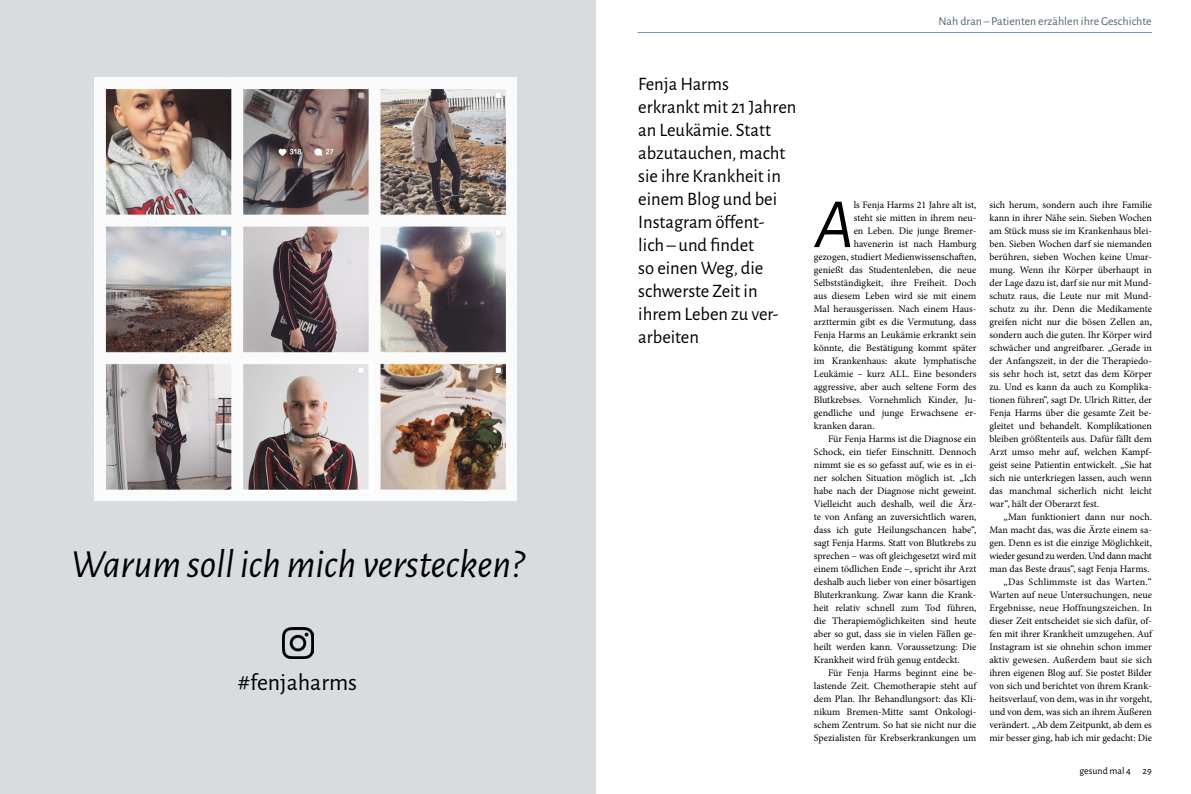
<style>
.page{position:relative;width:1191px;height:794px;background:#fff}
.page>*{position:absolute;margin:0;border:0;box-sizing:border-box;transform-origin:0 0}
.t1{font:italic 70.9px "Alegreya Sans";color:#000}
.t2{font:italic 40px "Alegreya Sans";color:#000}
.t3{font:24px "Alegreya Sans";color:#000}
.t4{font:19px/23px "Alegreya Sans";color:#000}
.t5{font:12px "Alegreya Sans";color:#4e696f}
.t6{font:10px/13px "Minion Pro";color:#000;text-align:justify}
.t7{font:10px "Alegreya Sans";color:#000}
</style>
<div class="page">
<hr style="left:637px;top:32px;width:515px;height:1px;background:#7199ac">
<div style="left:0;top:0;width:595px;height:794px;background:#d8dcdf"></div>
<img style="left:94px;top:78px;width:422px;height:422px">
<img style="left:282px;top:627px;width:31px;height:32px">
<h2 class="t2" style="left:71px;top:537px;width:454px">Warum soll ich mich verstecken?</h2>
<h3 class="t3" style="left:238px;top:666px;width:121px">#fenjaharms</h3>
<p class="t5" style="left:938px;top:13px;width:215px">Nah dran – Patienten erzählen ihre Geschichte</p>
<h3 class="t4" style="left:638px;top:72px;width:160px">Fenja Harms<br>erkrankt mit 21 Jahren an Leukämie. Statt abzutauchen, macht sie ihre Krankheit in einem Blog und bei<br>Instagram öffent-<br>lich – und findet<br>so einen Weg, die schwerste Zeit in ihrem Leben zu ver&shy;arbeiten</h3>
<h1 class="t1" style="left:815px;top:177px;width:40px">A</h1>
<p class="t6" style="left:853px;top:198px;width:124px">ls Fenja Harms 21 Jahre alt ist,</p>
<p class="t6" style="left:853px;top:211px;width:124px">steht sie mitten in ihrem neu-</p>
<p class="t6" style="left:853px;top:224px;width:124px">en Leben. Die junge Bremer-</p>
<p class="t6" style="left:853px;top:237px;width:124px">havenerin ist nach Hamburg</p>
<p class="t6" style="left:814px;top:250px;width:164px">gezogen, studiert Medienwissenschaften,</p>
<p class="t6" style="left:814px;top:263px;width:164px">genießt das Studentenleben, die neue</p>
<p class="t6" style="left:814px;top:276px;width:164px">Selbstständigkeit, ihre Freiheit. Doch</p>
<p class="t6" style="left:814px;top:289px;width:164px">aus diesem Leben wird sie mit einem</p>
<p class="t6" style="left:814px;top:302px;width:164px">Mal herausgerissen. Nach einem Haus-</p>
<p class="t6" style="left:814px;top:315px;width:164px">arzttermin gibt es die Vermutung, dass</p>
<p class="t6" style="left:814px;top:328px;width:164px">Fenja Harms an Leukämie erkrankt sein</p>
<p class="t6" style="left:814px;top:341px;width:164px">könnte, die Bestätigung kommt später</p>
<p class="t6" style="left:814px;top:354px;width:164px">im Krankenhaus: akute lymphatische</p>
<p class="t6" style="left:814px;top:367px;width:164px">Leukämie – kurz ALL. Eine besonders</p>
<p class="t6" style="left:814px;top:380px;width:164px">aggressive, aber auch seltene Form des</p>
<p class="t6" style="left:814px;top:393px;width:164px">Blutkrebses. Vornehmlich Kinder, Ju-</p>
<p class="t6" style="left:814px;top:406px;width:164px">gendliche und junge Erwachsene er-</p>
<p class="t6" style="left:814px;top:419px;width:62px">kranken daran.</p>
<p class="t6" style="left:828px;top:432px;width:150px">Für Fenja Harms ist die Diagnose ein</p>
<p class="t6" style="left:814px;top:445px;width:164px">Schock, ein tiefer Einschnitt. Dennoch</p>
<p class="t6" style="left:814px;top:458px;width:164px">nimmt sie es so gefasst auf, wie es in ei-</p>
<p class="t6" style="left:814px;top:471px;width:164px">ner solchen Situation möglich ist. „Ich</p>
<p class="t6" style="left:814px;top:484px;width:164px">habe nach der Diagnose nicht geweint.</p>
<p class="t6" style="left:814px;top:497px;width:164px">Vielleicht auch deshalb, weil die Ärz-</p>
<p class="t6" style="left:814px;top:510px;width:164px">te von Anfang an zuversichtlich waren,</p>
<p class="t6" style="left:814px;top:523px;width:164px">dass ich gute Heilungschancen habe“,</p>
<p class="t6" style="left:814px;top:536px;width:164px">sagt Fenja Harms. Statt von Blutkrebs zu</p>
<p class="t6" style="left:814px;top:549px;width:164px">sprechen – was oft gleichgesetzt wird mit</p>
<p class="t6" style="left:814px;top:562px;width:164px">einem tödlichen Ende –, spricht ihr Arzt</p>
<p class="t6" style="left:814px;top:575px;width:164px">deshalb auch lieber von einer bösartigen</p>
<p class="t6" style="left:814px;top:588px;width:164px">Bluterkrankung. Zwar kann die Krank-</p>
<p class="t6" style="left:814px;top:601px;width:164px">heit relativ schnell zum Tod führen,</p>
<p class="t6" style="left:814px;top:614px;width:164px">die Therapiemöglichkeiten sind heute</p>
<p class="t6" style="left:814px;top:627px;width:164px">aber so gut, dass sie in vielen Fällen ge-</p>
<p class="t6" style="left:814px;top:640px;width:164px">heilt werden kann. Voraussetzung: Die</p>
<p class="t6" style="left:814px;top:653px;width:148px">Krankheit wird früh genug entdeckt.</p>
<p class="t6" style="left:828px;top:666px;width:150px">Für Fenja Harms beginnt eine be-</p>
<p class="t6" style="left:814px;top:679px;width:164px">lastende Zeit. Chemotherapie steht auf</p>
<p class="t6" style="left:814px;top:692px;width:164px">dem Plan. Ihr Behandlungsort: das Kli-</p>
<p class="t6" style="left:814px;top:705px;width:164px">nikum Bremen-Mitte samt Onkologi-</p>
<p class="t6" style="left:814px;top:718px;width:164px">schem Zentrum. So hat sie nicht nur die</p>
<p class="t6" style="left:814px;top:731px;width:164px">Spezialisten für Krebserkrankungen um</p>
<p class="t6" style="left:989px;top:198px;width:164px">sich herum, sondern auch ihre Familie kann in ihrer Nähe sein. Sieben Wochen am Stück muss sie im Krankenhaus blei&shy;ben. Sieben Wochen darf sie niemanden berühren, sieben Wochen keine Umar&shy;mung. Wenn ihr Körper überhaupt in der Lage dazu ist, darf sie nur mit Mund&shy;schutz raus, die Leute nur mit Mund&shy;schutz zu ihr. Denn die Medikamente greifen nicht nur die bösen Zellen an, sondern auch die guten. Ihr Körper wird schwächer und angreifbarer. „Gerade in der Anfangszeit, in der die Therapiedo&shy;sis sehr hoch ist, setzt das dem Körper zu. Und es kann da auch zu Komplika&shy;tionen führen“, sagt Dr. Ulrich Ritter, der Fenja Harms über die gesamte Zeit be&shy;gleitet und behandelt. Komplikationen bleiben größtenteils aus. Dafür fällt dem Arzt umso mehr auf, welchen Kampf&shy;geist seine Patientin entwickelt. „Sie hat sich nie unterkriegen lassen, auch wenn das manchmal sicherlich nicht leicht war“, hält der Oberarzt fest.</p>
<p class="t6" style="left:989px;top:510px;width:164px;text-align:right">„Man funktioniert dann nur noch.<br>Man macht das, was die Ärzte einem sa&shy;gen. Denn es ist die einzige Möglichkeit, wieder gesund zu werden. Und dann macht man das Beste draus“, sagt Fenja Harms. „Das Schlimmste ist das Warten.“ Warten auf neue Untersuchungen, neue Ergebnisse, neue Hoffnungszeichen. In dieser Zeit entscheidet sie sich dafür, of&shy;fen mit ihrer Krankheit umzugehen. Auf Instagram ist sie ohnehin schon immer aktiv gewesen. Außerdem baut sie sich ihren eigenen Blog auf. Sie postet Bilder von sich und berichtet von ihrem Krank&shy;heitsverlauf, von dem, was in ihr vorgeht, und von dem, was sich an ihrem Äußeren verändert. „Ab dem Zeitpunkt, ab dem es mir besser ging, hab ich mir gedacht: Die</p>
<p class="t7" style="left:1079px;top:764px;width:74px">gesund mal 4 29</p>
</div>
